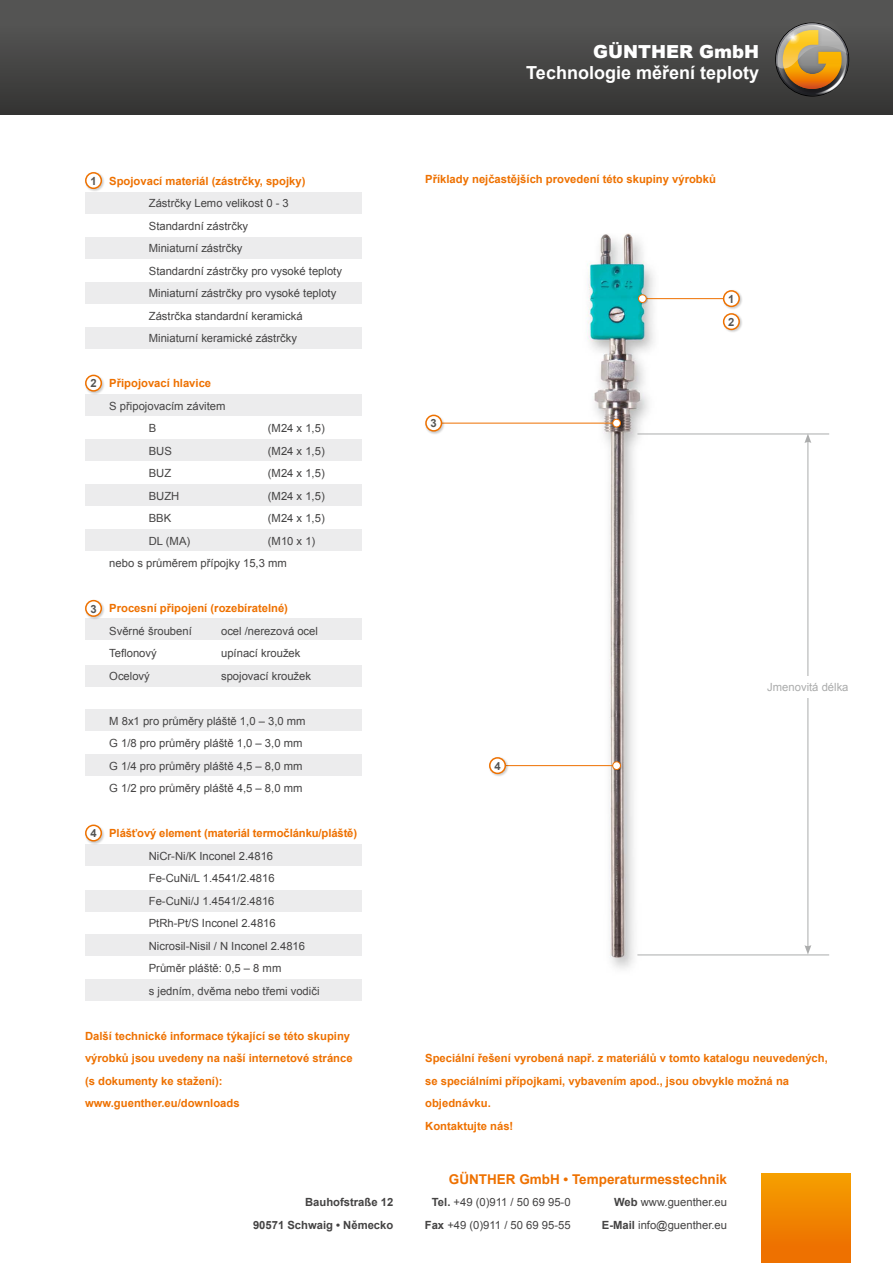
<style>
.page{position:relative;width:893px;height:1263px;background:#fff}
.page>*{position:absolute;margin:0;border:0;box-sizing:border-box;transform-origin:0 0}
.t1{font:700 18px "Arial";color:#fff}
.t2{font:900 18px "Arial";color:#fff}
.t3{font:700 13.5px "Arial";color:#ee7100}
.t4{font:11.25px/22.5px "Arial";color:#444343}
.t5{font:700 11.25px/22.5px "Arial";color:#ee7100}
.t6{font:700 11.25px "Arial";color:#444343}
.t7{font:11.25px "Arial";color:#abacac}
.t8{font:700 11.25px "Arial";color:#545453}
.s1{font-weight:700}
</style>
<div class="page">
<div style="left:0;top:0;width:893px;height:115px;background:linear-gradient(to bottom,#5a5a59,#353434)"></div>
<div style="left:761px;top:1174px;width:89px;height:89px;background:linear-gradient(to bottom,#f59f00,#ed6a00)"></div>
<img style="left:774px;top:21px;width:27px;height:77px">
<img style="left:801px;top:51px;width:49px;height:47px">
<img style="left:790px;top:21px;width:60px;height:30px">
<img style="left:797px;top:21px;width:49px;height:2px">
<svg style="left:776px;top:23px;width:72px;height:66px;background:#a88751"></svg>
<img style="left:779px;top:24px;width:28px;height:27px">
<img style="left:577px;top:234px;width:88px;height:735px">
<div style="left:85px;top:934px;width:276px;height:22px;background:#ececed"></div>
<div style="left:85px;top:979px;width:276px;height:22px;background:#ececed"></div>
<div style="left:85px;top:890px;width:276px;height:21px;background:#ececed"></div>
<div style="left:85px;top:845px;width:276px;height:21px;background:#ececed"></div>
<div style="left:85px;top:755px;width:276px;height:21px;background:#ececed"></div>
<div style="left:85px;top:709px;width:276px;height:21px;background:#ececed"></div>
<div style="left:85px;top:529px;width:276px;height:22px;background:#ececed"></div>
<div style="left:85px;top:484px;width:276px;height:22px;background:#ececed"></div>
<div style="left:85px;top:439px;width:276px;height:22px;background:#ececed"></div>
<div style="left:85px;top:395px;width:276px;height:21px;background:#ececed"></div>
<div style="left:85px;top:327px;width:276px;height:21px;background:#ececed"></div>
<div style="left:85px;top:665px;width:276px;height:21px;background:#ececed"></div>
<div style="left:85px;top:618px;width:277px;height:22px;background:#ececed"></div>
<div style="left:85px;top:282px;width:276px;height:21px;background:#ececed"></div>
<div style="left:85px;top:192px;width:276px;height:22px;background:#ececed"></div>
<div style="left:85px;top:237px;width:276px;height:22px;background:#ececed"></div>
<div style="left:84px;top:171px;width:21px;height:21px;background:#000;opacity:.21"></div>
<div style="left:86px;top:173px;width:15px;height:15px;background:#fff;border-radius:50%"></div>
<div style="left:85px;top:172px;width:17px;height:17px;border:2px solid #ee7100;border-radius:50%"></div>
<div style="left:84px;top:599px;width:21px;height:21px;background:#000;opacity:.21"></div>
<div style="left:86px;top:601px;width:15px;height:15px;background:#fff;border-radius:50%"></div>
<div style="left:85px;top:600px;width:17px;height:17px;border:2px solid #ee7100;border-radius:50%"></div>
<div style="left:84px;top:824px;width:21px;height:21px;background:#000;opacity:.21"></div>
<div style="left:86px;top:825px;width:15px;height:16px;background:#fff;border-radius:50%"></div>
<div style="left:85px;top:824px;width:17px;height:17px;border:2px solid #ee7100;border-radius:50%"></div>
<div style="left:84px;top:374px;width:21px;height:21px;background:#000;opacity:.21"></div>
<div style="left:86px;top:375px;width:15px;height:16px;background:#fff;border-radius:50%"></div>
<div style="left:85px;top:375px;width:17px;height:17px;border:2px solid #ee7100;border-radius:50%"></div>
<hr style="left:637px;top:954px;width:192px;height:1px;background:#abacac">
<hr style="left:637px;top:434px;width:192px;height:1px;background:#abacac">
<hr style="left:807px;top:441px;width:1px;height:506px;background:#abacac">
<svg style="left:804px;top:945px;width:7px;height:9px"></svg>
<svg style="left:804px;top:434px;width:7px;height:9px"></svg>
<div style="left:776px;top:676px;width:64px;height:22px;background:#fff"></div>
<div style="left:722px;top:312px;width:21px;height:21px;background:#000;opacity:.21"></div>
<div style="left:724px;top:314px;width:15px;height:15px;background:#fff;border-radius:50%"></div>
<div style="left:723px;top:313px;width:17px;height:17px;border:2px solid #ee7100;border-radius:50%"></div>
<hr style="left:438px;top:423px;width:179px;height:1px;background:#ee7100">
<div style="left:612px;top:418px;width:10px;height:11px;background:#000;opacity:.21"></div>
<div style="left:613px;top:419px;width:7px;height:8px;background:#fff;border-radius:50%"></div>
<div style="left:612px;top:419px;width:9px;height:8px;border:1px solid #ee7100;border-radius:50%"></div>
<div style="left:424px;top:414px;width:21px;height:21px;background:#000;opacity:.21"></div>
<div style="left:426px;top:415px;width:15px;height:16px;background:#fff;border-radius:50%"></div>
<div style="left:425px;top:415px;width:17px;height:17px;border:2px solid #ee7100;border-radius:50%"></div>
<hr style="left:641px;top:298px;width:90px;height:1px;background:#ee7100">
<div style="left:638px;top:294px;width:10px;height:10px;background:#000;opacity:.21"></div>
<div style="left:638px;top:295px;width:8px;height:7px;background:#fff;border-radius:50%"></div>
<div style="left:638px;top:294px;width:9px;height:9px;border:1px solid #ee7100;border-radius:50%"></div>
<div style="left:722px;top:289px;width:21px;height:21px;background:#000;opacity:.21"></div>
<div style="left:724px;top:291px;width:15px;height:15px;background:#fff;border-radius:50%"></div>
<div style="left:723px;top:290px;width:17px;height:17px;border:2px solid #ee7100;border-radius:50%"></div>
<hr style="left:500px;top:765px;width:117px;height:1px;background:#ee7100">
<div style="left:612px;top:761px;width:10px;height:10px;background:#000;opacity:.21"></div>
<div style="left:613px;top:762px;width:7px;height:7px;background:#fff;border-radius:50%"></div>
<div style="left:612px;top:761px;width:9px;height:9px;border:1px solid #ee7100;border-radius:50%"></div>
<div style="left:488px;top:756px;width:21px;height:21px;background:#000;opacity:.21"></div>
<div style="left:490px;top:758px;width:15px;height:15px;background:#fff;border-radius:50%"></div>
<div style="left:489px;top:757px;width:17px;height:17px;border:2px solid #ee7100;border-radius:50%"></div>
<p class="t8" style="left:90px;top:173px;width:8px">1</p>
<p class="t8" style="left:90px;top:376px;width:8px">2</p>
<p class="t5" style="left:109px;top:170px;width:198px">Spojovací materiál (zástrčky, spojky)</p>
<p class="t4" style="left:149px;top:192px;width:195px">Zástrčky Lemo velikost 0 - 3<br>Standardní zástrčky<br>Miniaturní zástrčky<br>Standardní zástrčky pro vysoké teploty<br>Miniaturní zástrčky pro vysoké teploty<br>Zástrčka standardní keramická<br>Miniaturní keramické zástrčky</p>
<p class="t5" style="left:109px;top:372px;width:103px">Připojovací hlavice</p>
<p class="t4" style="left:149px;top:395px;width:78px;text-indent:-40px">S připojovacím závitem<br>B</p>
<p class="t4" style="left:268px;top:417px;width:58px">(M24 x 1,5)</p>
<p class="t4" style="left:149px;top:440px;width:25px">BUS</p>
<p class="t4" style="left:268px;top:440px;width:58px">(M24 x 1,5)</p>
<p class="t4" style="left:149px;top:462px;width:24px">BUZ</p>
<p class="t4" style="left:268px;top:462px;width:58px">(M24 x 1,5)</p>
<p class="t4" style="left:149px;top:485px;width:32px">BUZH</p>
<p class="t4" style="left:268px;top:485px;width:58px">(M24 x 1,5)</p>
<p class="t4" style="left:149px;top:507px;width:24px">BBK</p>
<p class="t4" style="left:268px;top:507px;width:58px">(M24 x 1,5)</p>
<p class="t4" style="left:149px;top:530px;width:43px">DL (MA)</p>
<p class="t4" style="left:109px;top:530px;width:208px;text-indent:159px">(M10 x 1) nebo s průměrem přípojky 15,3 mm</p>
<p class="t5" style="left:109px;top:597px;width:180px">Procesní připojení (rozebíratelné)</p>
<p class="t4" style="left:109px;top:620px;width:84px">Svěrné šroubení</p>
<p class="t4" style="left:221px;top:620px;width:98px">ocel /nerezová ocel</p>
<p class="t4" style="left:109px;top:642px;width:49px">Teflonový</p>
<p class="t4" style="left:221px;top:642px;width:81px">upínací kroužek</p>
<p class="t4" style="left:109px;top:665px;width:42px">Ocelový</p>
<p class="t4" style="left:221px;top:665px;width:92px">spojovací kroužek</p>
<p class="t4" style="left:109px;top:710px;width:198px">M 8x1 pro průměry pláště 1,0 – 3,0 mm G 1/8 pro průměry pláště 1,0 – 3,0 mm G 1/4 pro průměry pláště 4,5 – 8,0 mm G 1/2 pro průměry pláště 4,5 – 8,0 mm</p>
<p class="t5" style="left:109px;top:822px;width:249px">Plášťový element (materiál termočlánku/pláště)</p>
<p class="t4" style="left:149px;top:845px;width:172px">NiCr-Ni/K Inconel 2.4816<br>Fe-CuNi/L 1.4541/2.4816<br>Fe-CuNi/J 1.4541/2.4816<br>PtRh-Pt/S Inconel 2.4816<br>Nicrosil-Nisil / N Inconel 2.4816<br>Průměr pláště: 0,5 – 8 mm<br>s jedním, dvěma nebo třemi vodiči</p>
<p class="t5" style="left:85px;top:1025px;width:269px">Další technické informace týkající se této skupiny výrobků jsou uvedeny na naší internetové stránce (s dokumenty ke stažení): www.guenther.eu/downloads</p>
<p class="t8" style="left:90px;top:601px;width:8px">3</p>
<p class="t8" style="left:90px;top:826px;width:8px">4</p>
<h1 class="t2" style="left:593px;top:38px;width:167px">GÜNTHER GmbH</h1>
<h1 class="t1" style="left:526px;top:61px;width:234px">Technologie měření teploty</h1>
<p class="t5" style="left:425px;top:168px;width:292px">Příklady nejčastějších provedení této skupiny výrobků</p>
<p class="t8" style="left:431px;top:416px;width:8px">3</p>
<p class="t8" style="left:728px;top:291px;width:8px">1</p>
<p class="t8" style="left:728px;top:314px;width:8px">2</p>
<p class="t8" style="left:494px;top:758px;width:8px">4</p>
<p class="t7" style="left:767px;top:680px;width:83px">Jmenovitá délka</p>
<p class="t5" style="left:425px;top:1047px;width:404px">Speciální řešení vyrobená např. z materiálů v tomto katalogu neuvedených, se speciálními přípojkami, vybavením apod., jsou obvykle možná na objednávku.<br>Kontaktujte nás!</p>
<p class="t3" style="left:449px;top:1170px;width:280px">GÜNTHER GmbH • Temperaturmesstechnik</p>
<p class="t6" style="left:305px;top:1194px;width:90px">Bauhofstraße 12</p>
<p class="t4" style="left:432px;top:1191px;width:140px"><span class="s1">Tel.</span> +49 (0)911 / 50 69 95-0</p>
<p class="t4" style="left:614px;top:1191px;width:114px"><span class="s1">Web</span> www.guenther.eu</p>
<p class="t6" style="left:253px;top:1217px;width:142px">90571 Schwaig • Německo</p>
<p class="t4" style="left:425px;top:1213px;width:147px"><span class="s1">Fax</span> +49 (0)911 / 50 69 95-55</p>
<p class="t4" style="left:602px;top:1213px;width:127px"><span class="s1">E-Mail</span> info@guenther.eu</p>
</div>
